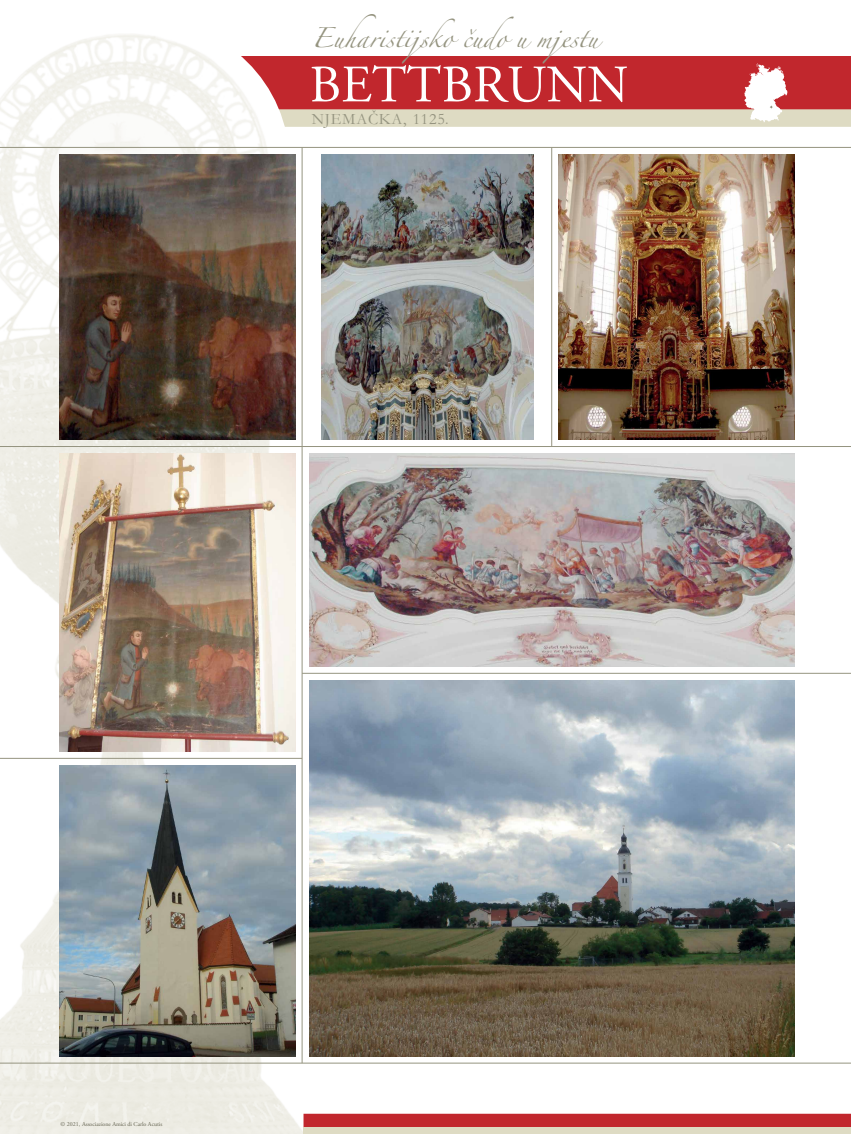
<style>
.page{position:relative;width:851px;height:1134px;background:#fff}
.page>*{position:absolute;margin:0;border:0;box-sizing:border-box;transform-origin:0 0}
.t1{font:45px "Zapfino Extra LT One";color:#959480}
.t2{font:16px "Garamond";letter-spacing:.05em;color:#959480}
.t3{font:6px "Adobe Garamond";letter-spacing:-.005em;color:#636250}
</style>
<div class="page">
<div style="left:221px;top:56px;width:629px;height:54px;background:#c1272d"></div>
<div style="left:222px;top:109px;width:628px;height:18px;background:#dedbc3"></div>
<img style="left:0;top:34px;width:326px;height:1100px">
<div style="left:303px;top:1114px;width:547px;height:17px;background:#c1272d"></div>
<div style="left:303px;top:1127px;width:547px;height:7px;background:#dedbc3"></div>
<hr style="left:302px;top:673px;width:548px;height:1px;background:#959480">
<hr style="left:0;top:446px;width:850px;height:1px;background:#959480">
<hr style="left:0;top:758px;width:302px;height:1px;background:#959480">
<hr style="left:0;top:147px;width:850px;height:1px;background:#959480">
<hr style="left:0;top:1063px;width:850px;height:1px;background:#959480">
<hr style="left:302px;top:147px;width:1px;height:916px;background:#959480">
<hr style="left:551px;top:147px;width:1px;height:299px;background:#959480">
<svg style="left:311px;top:65px;width:316px;height:37px"></svg>
<img style="left:60px;top:765px;width:235px;height:291px">
<img style="left:60px;top:454px;width:235px;height:297px">
<img style="left:309px;top:454px;width:485px;height:212px">
<img style="left:321px;top:154px;width:212px;height:285px">
<img style="left:558px;top:154px;width:236px;height:285px">
<img style="left:60px;top:154px;width:235px;height:285px">
<img style="left:309px;top:680px;width:485px;height:376px">
<svg style="left:744px;top:63px;width:43px;height:59px"></svg>
<h1 class="t1" style="left:311px;top:5px;width:288px">Euharistijsko čudo u mjestu</h1>
<h2 class="t2" style="left:311px;top:108px;width:138px">NJEMAČKA, 1125.</h2>
<p class="t3" style="left:60px;top:1121px;width:103px">© 2021, Associazione Amici di Carlo Acutis</p>
</div>
